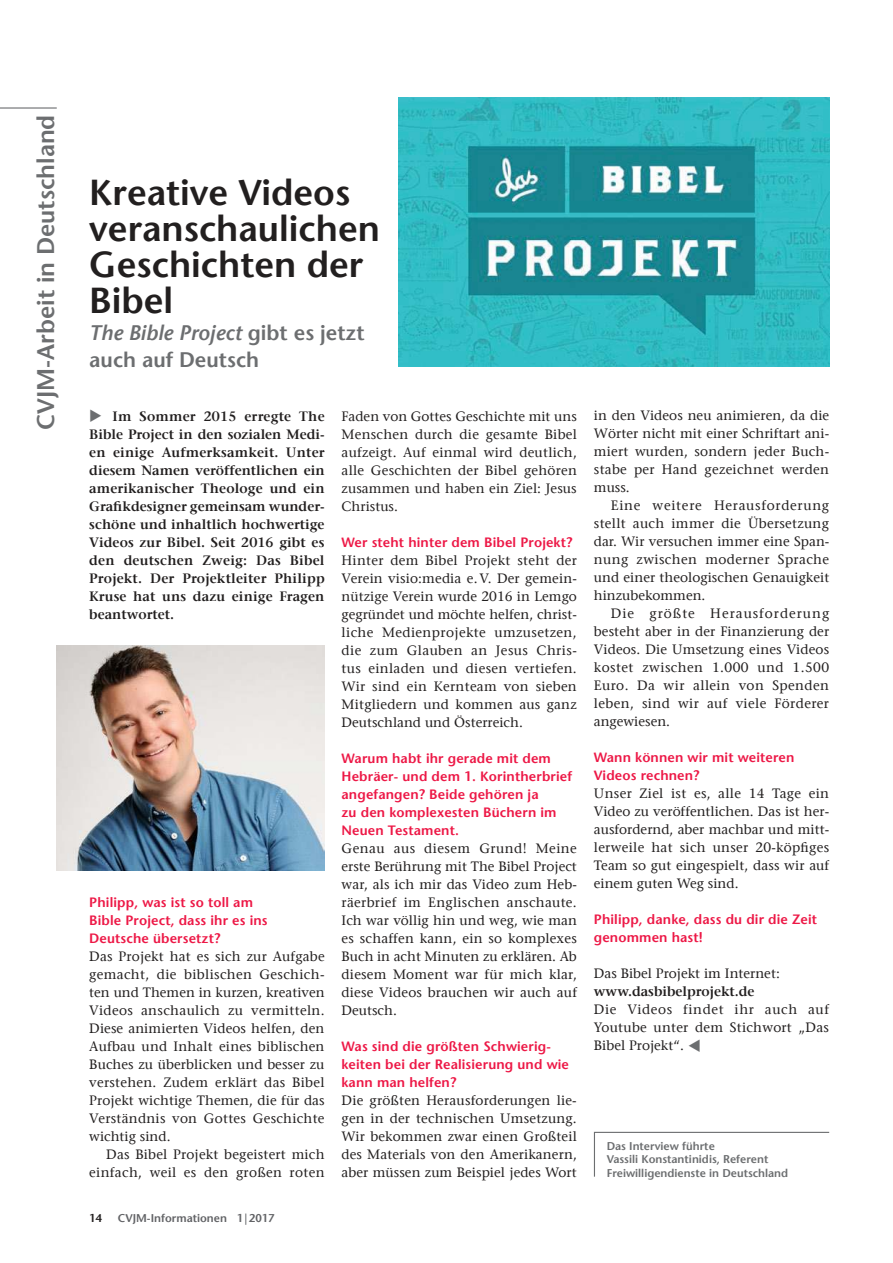
<style>
.page{position:relative;width:893px;height:1263px;background:#fff}
.page>*{position:absolute;margin:0;border:0;box-sizing:border-box;transform-origin:0 0}
.t1{font:600 36px/36px "Stone Sans";color:#221f1f}
.t2{font:600 24px "Stone Sans";color:#6c6e70}
.t3{font:600 21px/27px "Stone Sans";color:#6c6e70}
.t4{font:13.5px/18px "Stone Serif";letter-spacing:.01em;color:#221f1f;text-align:justify}
.t5{font:600 13.5px/18px "Stone Sans";letter-spacing:.01em;color:#ed1846}
.t6{font:600 13.5px/18px "Stone Serif";letter-spacing:.01em;color:#221f1f;text-align:justify}
.t7{font:600 11.25px/13.5px "Stone Sans";color:#6c6e70}
.t8{font:600 11.25px "Stone Sans";color:#626366}
.t9{font:600 11.25px "Stone Sans";color:#221f1f}
.s1{font-style:italic}
</style>
<div class="page">
<svg style="left:593px;top:1131px;width:237px;height:46px"></svg>
<img style="left:57px;top:646px;width:268px;height:225px">
<img style="left:399px;top:97px;width:430px;height:270px">
<hr style="left:0;top:107px;width:57px;height:2px;background:#6c6e70">
<h2 class="t2" style="left:36px;top:430px;width:317px;rotate:-90deg">CVJM-Arbeit in Deutschland</h2>
<h1 class="t1" style="left:89px;top:178px;width:292px">Kreative Videos veranschaulichen<br>Geschichten der<br>Bibel</h1>
<h3 class="t3" style="left:89px;top:321px;width:277px"><span class="s1">The Bible Project</span> gibt es jetzt auch auf Deutsch</h3>
<p class="t6" style="left:89px;top:408px;width:237px;text-indent:23px">Im Sommer 2015 erregte The Bible Project in den sozialen Medi&shy;en einige Aufmerksamkeit. Unter diesem Namen veröffentlichen ein amerikanischer Theologe und ein Grafikdesigner gemeinsam wunder&shy;schöne und inhaltlich hochwertige Videos zur Bibel. Seit 2016 gibt es den deutschen Zweig: Das Bibel Projekt. Der Projektleiter Philipp Kruse hat uns dazu einige Fragen beantwortet.</p>
<p class="t5" style="left:89px;top:894px;width:180px">Philipp, was ist so toll am<br>Bible Project, dass ihr es ins<br>Deutsche übersetzt?</p>
<p class="t4" style="left:89px;top:947px;width:237px">Das Projekt hat es sich zur Aufgabe gemacht, die biblischen Geschich&shy;ten und Themen in kurzen, kreativen Videos anschaulich zu vermitteln.<br>Diese animierten Videos helfen, den Aufbau und Inhalt eines biblischen Buches zu überblicken und besser zu verstehen. Zudem erklärt das Bibel Projekt wichtige Themen, die für das Verständnis von Gottes Geschichte wichtig sind.</p>
<p class="t4" style="left:89px;top:1145px;width:237px;text-align:right">Das Bibel Projekt begeistert mich einfach, weil es den großen roten</p>
<p class="t9" style="left:89px;top:1214px;width:14px">14</p>
<p class="t8" style="left:118px;top:1214px;width:158px">CVJM-Informationen 1 | 2017</p>
<p class="t4" style="left:342px;top:407px;width:237px">Faden von Gottes Geschichte mit uns Menschen durch die gesamte Bibel aufzeigt. Auf einmal wird deutlich, alle Geschichten der Bibel gehören zusammen und haben ein Ziel: Jesus Christus.</p>
<p class="t5" style="left:342px;top:534px;width:232px">Wer steht hinter dem Bibel Projekt?</p>
<p class="t4" style="left:342px;top:551px;width:237px">Hinter dem Bibel Projekt steht der Verein visio:media e.V. Der gemein&shy;nützige Verein wurde 2016 in Lemgo gegründet und möchte helfen, christ&shy;liche Medienprojekte umzusetzen, die zum Glauben an Jesus Chris&shy;tus einladen und diesen vertiefen.<br>Wir sind ein Kernteam von sieben Mitgliedern und kommen aus ganz Deutschland und Österreich.</p>
<p class="t5" style="left:342px;top:750px;width:232px">Warum habt ihr gerade mit dem<br>Hebräer- und dem 1. Korintherbrief angefangen? Beide gehören ja<br>zu den komplexesten Büchern im<br>Neuen Testament.</p>
<p class="t4" style="left:342px;top:839px;width:237px">Genau aus diesem Grund! Meine erste Berührung mit The Bibel Project war, als ich mir das Video zum Heb&shy;räerbrief im Englischen anschaute.<br>Ich war völlig hin und weg, wie man es schaffen kann, ein so komplexes Buch in acht Minuten zu erklären. Ab diesem Moment war für mich klar, diese Videos brauchen wir auch auf Deutsch.</p>
<p class="t5" style="left:342px;top:1038px;width:229px">Was sind die größten Schwierig&shy;keiten bei der Realisierung und wie kann man helfen?</p>
<p class="t4" style="left:342px;top:1091px;width:237px">Die größten Herausforderungen lie&shy;gen in der technischen Umsetzung.<br>Wir bekommen zwar einen Großteil des Materials von den Amerikanern, aber müssen zum Beispiel jedes Wort</p>
<p class="t4" style="left:594px;top:407px;width:237px">in den Videos neu animieren, da die Wörter nicht mit einer Schriftart ani&shy;miert wurden, sondern jeder Buch&shy;stabe per Hand gezeichnet werden muss.</p>
<p class="t4" style="left:594px;top:497px;width:237px;text-indent:17px">Eine weitere Herausforderung stellt auch immer die Übersetzung dar. Wir versuchen immer eine Span&shy;nung zwischen moderner Sprache und einer theologischen Genauigkeit hinzubekommen.</p>
<p class="t4" style="left:594px;top:605px;width:237px;text-indent:17px">Die größte Herausforderung besteht aber in der Finanzierung der Videos. Die Umsetzung eines Videos kostet zwischen 1.000 und 1.500<br>Euro. Da wir allein von Spenden leben, sind wir auf viele Förderer angewiesen.</p>
<p class="t5" style="left:594px;top:750px;width:202px">Wann können wir mit weiteren<br>Videos rechnen?</p>
<p class="t4" style="left:594px;top:785px;width:237px">Unser Ziel ist es, alle 14 Tage ein Video zu veröffentlichen. Das ist her&shy;ausfordernd, aber machbar und mitt&shy;lerweile hat sich unser 20-köpfiges Team so gut eingespielt, dass wir auf einem guten Weg sind.</p>
<p class="t5" style="left:594px;top:912px;width:225px">Philipp, danke, dass du dir die Zeit genommen hast!</p>
<p class="t4" style="left:594px;top:965px;width:187px">Das Bibel Projekt im Internet:</p>
<p class="t6" style="left:594px;top:984px;width:162px">www.dasbibelprojekt.de</p>
<p class="t4" style="left:594px;top:1001px;width:237px">Die Videos findet ihr auch auf Youtube unter dem Stichwort „Das Bibel Projekt“.</p>
<p class="t7" style="left:607px;top:1140px;width:183px">Das Interview führte<br>Vassili Konstantinidis, Referent<br>Freiwilligendienste in Deutschland</p>
</div>
